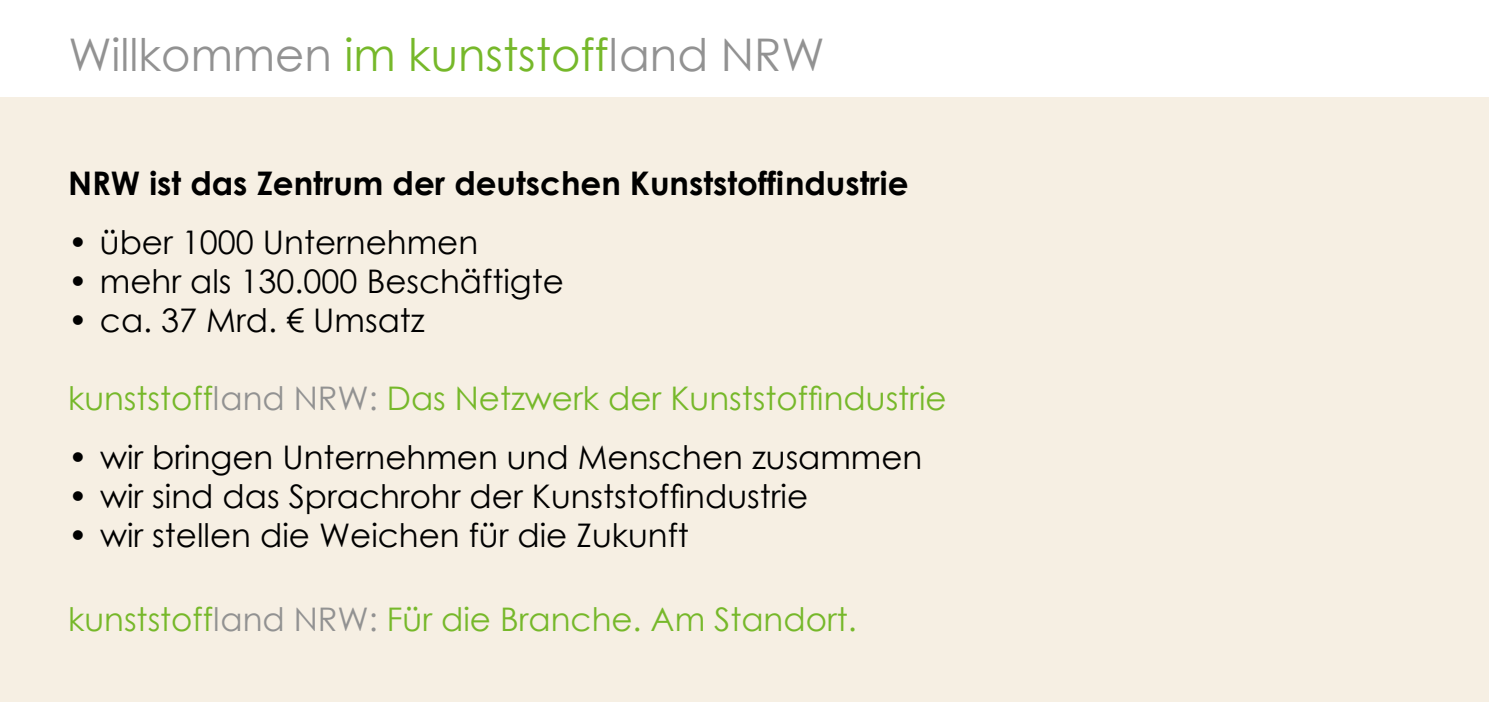
<style>
.page{position:relative;width:1489px;height:702px;background:#fff}
.page>*{position:absolute;margin:0;border:0;box-sizing:border-box;transform-origin:0 0}
.t1{font:45px "Century Gothic";color:#929292}
.t2{font:32.5px "Century Gothic";color:#000}
.t3{font:32.5px "Century Gothic";color:#76b82a}
.t4{font:700 32.5px "Century Gothic";color:#000}
.s1{color:#76b82a}
.s2{color:#929292}
</style>
<div class="page">
<div style="left:0;top:97px;width:1488px;height:605px;background:#f6efe3"></div>
<h1 class="t1" style="left:68px;top:24px;width:757px">Willkommen <span class="s1">im kunststoff</span>land NRW</h1>
<p class="t4" style="left:68px;top:158px;width:842px">NRW ist das Zentrum der deutschen Kunststoffindustrie</p>
<p class="t2" style="left:68px;top:219px;width:411px">• über 1000 Unternehmen</p>
<p class="t2" style="left:68px;top:258px;width:497px">• mehr als 130.000 Beschäftigte</p>
<p class="t2" style="left:68px;top:297px;width:358px">• ca. 37 Mrd. € Umsatz</p>
<p class="t3" style="left:68px;top:375px;width:880px">kunststoff<span class="s2">land NRW:</span> Das Netzwerk der Kunststoffindustrie</p>
<p class="t2" style="left:68px;top:434px;width:855px">• wir bringen Unternehmen und Menschen zusammen</p>
<p class="t2" style="left:68px;top:473px;width:741px">• wir sind das Sprachrohr der Kunststoffindustrie</p>
<p class="t2" style="left:68px;top:512px;width:622px">• wir stellen die Weichen für die Zukunft</p>
<p class="t3" style="left:68px;top:596px;width:790px">kunststoff<span class="s2">land NRW:</span> Für die Branche. Am Standort.</p>
</div>
